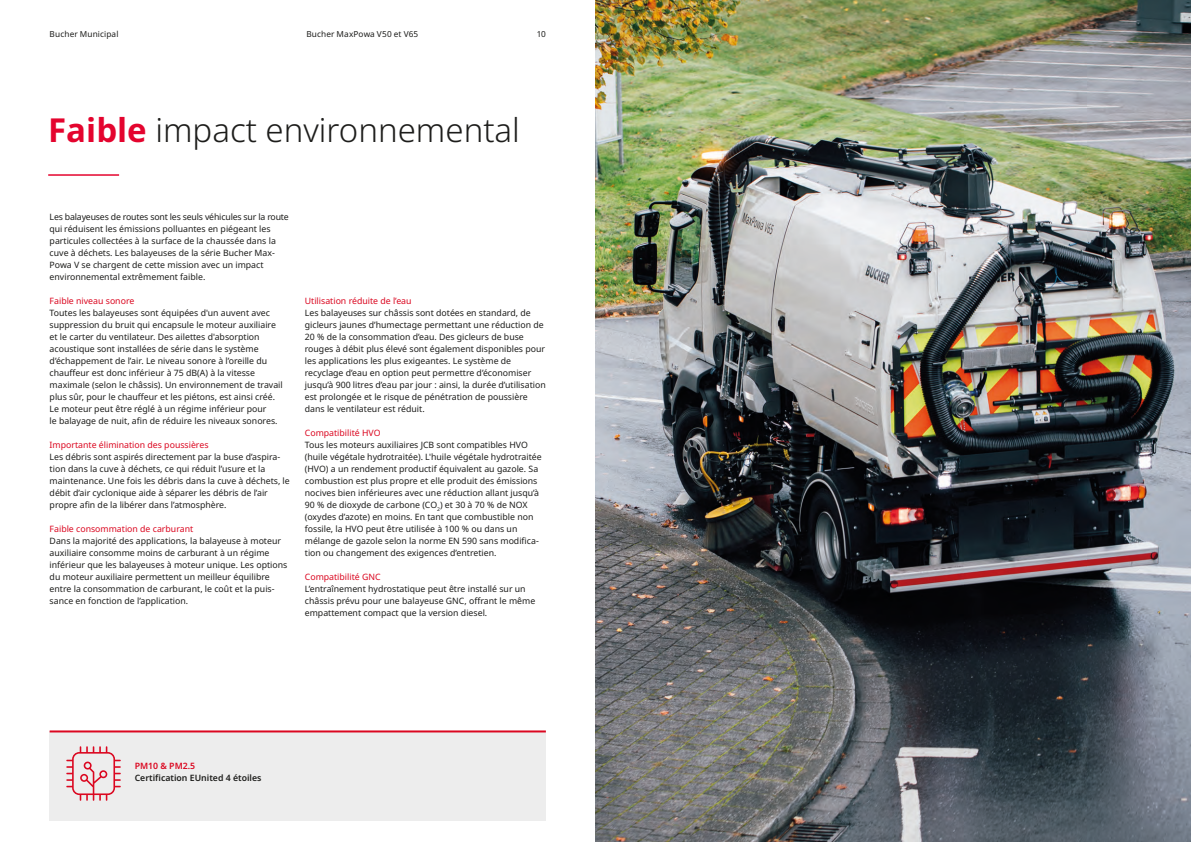
<style>
.page{position:relative;width:1191px;height:842px;background:#fff}
.page>*{position:absolute;margin:0;border:0;box-sizing:border-box;transform-origin:0 0}
.Headline_50_58{font:300 33px "Noto Sans";color:#1d1d1b}
.Copy_10_15{font:8.8px/12px "Noto Sans";color:#1d1d1b}
.Copy_10_15-2{font:8.8px "Noto Sans";color:#db0720}
.Copy_10_15-3{font:600 8.8px "Noto Sans";color:#1d1d1b}
.Copy_10_15-4{font:600 8.8px "Noto Sans";color:#db0720}
.t1{font:8.2px "Noto Sans";letter-spacing:.015em;color:#1d1d1b}
.s1{font-weight:700;color:#e4042e}
</style>
<div class="page">
<div style="left:50px;top:731px;width:496px;height:89px;background:#ededed"></div>
<hr style="left:50px;top:730px;width:496px;height:2px;background:#db0720">
<svg style="left:66px;top:746px;width:55px;height:55px"></svg>
<img style="left:595px;top:0;width:596px;height:842px">
<hr style="left:48px;top:174px;width:71px;height:2px;background:#e4042e">
<p class="t1" style="left:50px;top:28px;width:70px">Bucher Municipal</p>
<p class="t1" style="left:306px;top:28px;width:113px">Bucher MaxPowa V50 et V65</p>
<p class="t1" style="left:536px;top:28px;width:11px">10</p>
<p class="Headline_50_58" style="left:48px;top:107px;width:473px"><span class="s1">Faible</span> impact environnemental</p>
<p class="Copy_10_15" style="left:50px;top:211px;width:241px">Les balayeuses de routes sont les seuls véhicules sur la route qui réduisent les émissions polluantes en piégeant les particules collectées à la surface de la chaussée dans la cuve à déchets. Les balayeuses de la série Bucher Max-Powa V se chargent de cette mission avec un impact environnemental extrêmement faible.</p>
<p class="Copy_10_15-2" style="left:50px;top:294px;width:86px">Faible niveau sonore</p>
<p class="Copy_10_15" style="left:50px;top:307px;width:235px">Toutes les balayeuses sont équipées d'un auvent avec suppression du bruit qui encapsule le moteur auxiliaire et le carter du ventilateur. Des ailettes d'absorption acoustique sont installées de série dans le système d’échappement de l’air. Le niveau sonore à l’oreille du chauffeur est donc inférieur à 75 dB(A) à la vitesse maximale (selon le châssis). Un environnement de travail plus sûr, pour le chauffeur et les piétons, est ainsi créé.<br>Le moteur peut être réglé à un régime inférieur pour<br>le balayage de nuit, afin de réduire les niveaux sonores.</p>
<p class="Copy_10_15-2" style="left:50px;top:438px;width:160px">Importante élimination des poussières</p>
<p class="Copy_10_15" style="left:50px;top:451px;width:242px">Les débris sont aspirés directement par la buse d’aspira&shy;tion dans la cuve à déchets, ce qui réduit l’usure et la maintenance. Une fois les débris dans la cuve à déchets, le débit d’air cyclonique aide à séparer les débris de l’air propre afin de la libérer dans l’atmosphère.</p>
<p class="Copy_10_15-2" style="left:50px;top:522px;width:145px">Faible consommation de carburant</p>
<p class="Copy_10_15" style="left:50px;top:535px;width:239px">Dans la majorité des applications, la balayeuse à moteur auxiliaire consomme moins de carburant à un régime inférieur que les balayeuses à moteur unique. Les options du moteur auxiliaire permettent un meilleur équilibre entre la consommation de carburant, le coût et la puis&shy;sance en fonction de l’application.</p>
<p class="Copy_10_15-2" style="left:305px;top:294px;width:108px">Utilisation réduite de l’eau</p>
<p class="Copy_10_15" style="left:305px;top:307px;width:242px">Les balayeuses sur châssis sont dotées en standard, de gicleurs jaunes d’humectage permettant une réduction de 20 % de la consommation d’eau. Des gicleurs de buse rouges à débit plus élevé sont également disponibles pour les applications les plus exigeantes. Le système de recyclage d’eau en option peut permettre d’économiser jusqu’à 900 litres d’eau par jour : ainsi, la durée d’utilisation est prolongée et le risque de pénétration de poussière dans le ventilateur est réduit.</p>
<p class="Copy_10_15-2" style="left:305px;top:426px;width:77px">Compatibilité HVO</p>
<p class="Copy_10_15" style="left:305px;top:439px;width:238px">Tous les moteurs auxiliaires JCB sont compatibles HVO (huile végétale hydrotraitée). L'huile végétale hydrotraitée (HVO) a un rendement productif équivalent au gazole. Sa combustion est plus propre et elle produit des émissions nocives bien inférieures avec une réduction allant jusqu’à 90 % de dioxyde de carbone (CO<sub>2</sub>) et 30 à 70 % de NOX (oxydes d’azote) en moins. En tant que combustible non fossile, la HVO peut être utilisée à 100 % ou dans un mélange de gazole selon la norme EN 590 sans modifica&shy;tion ou changement des exigences d’entretien.</p>
<p class="Copy_10_15-2" style="left:305px;top:570px;width:77px">Compatibilité GNC</p>
<p class="Copy_10_15" style="left:305px;top:583px;width:232px">L’entraînement hydrostatique peut être installé sur un châssis prévu pour une balayeuse GNC, offrant le même empattement compact que la version diesel.</p>
<p class="Copy_10_15-4" style="left:135px;top:760px;width:62px">PM10 &amp; PM2.5</p>
<p class="Copy_10_15-3" style="left:135px;top:772px;width:128px">Certification EUnited 4 étoiles</p>
</div>
